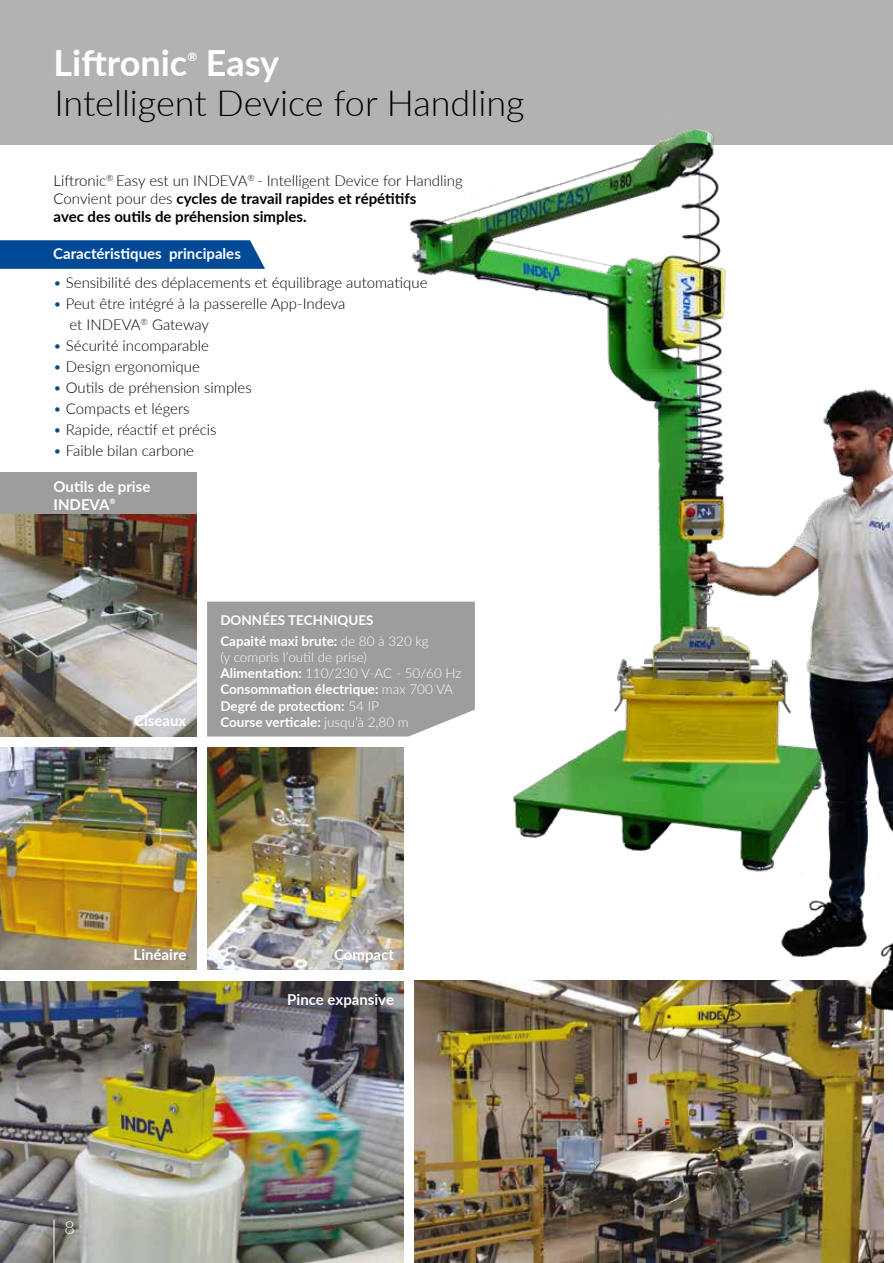
<style>
.page{position:relative;width:893px;height:1263px;background:#fff}
.page>*{position:absolute;margin:0;border:0;box-sizing:border-box;transform-origin:0 0}
.t1{font:300 36px "Lato";color:#000}
.t2{font:700 36px "Lato";color:#fff}
.t3{font:300 18px "Lato";color:#fff}
.t4{font:300 15px/18px "Lato";color:#000}
.t5{font:700 15px/18px "Lato";color:#fff}
.t6{font:700 13.5px/16.2px "Lato";color:#fff}
.t7{font:700 12px "Lato";color:#fff}
.s1{font-weight:700}
.s2{color:#004996}
.s3{font-weight:300}
</style>
<div class="page">
<svg style="left:0;top:240px;width:265px;height:29px;background:#0a509a"></svg>
<img style="left:414px;top:1095px;width:469px;height:168px">
<div style="left:0;top:0;width:893px;height:145px;background:#b2b2b2"></div>
<img style="left:0;top:981px;width:404px;height:282px">
<div style="left:207px;top:602px;width:116px;height:134px;background:#9d9d9c"></div>
<div style="left:0;top:472px;width:196px;height:46px;background:#9d9d9c"></div>
<img style="left:0;top:514px;width:196px;height:222px">
<img style="left:0;top:747px;width:196px;height:222px">
<img style="left:207px;top:747px;width:116px;height:222px">
<hr style="left:54px;top:1219px;width:1px;height:44px;background:#fff">
<img style="left:323px;top:128px;width:570px;height:967px">
<h1 class="t2" style="left:54px;top:36px;width:135px">Liftronic</h1>
<p class="t7" style="left:187px;top:48px;width:11px">®</p>
<h1 class="t2" style="left:206px;top:36px;width:75px">Easy</h1>
<h1 class="t1" style="left:54px;top:78px;width:472px">Intelligent Device for Handling</h1>
<p class="t4" style="left:54px;top:171px;width:411px">Liftronic<sup>®</sup> Easy est un INDEVA<sup>®</sup> - Intelligent Device for Handling<br>Convient pour des <span class="s1">cycles de travail rapides et répétitifs<br>avec des outils de préhension simples.</span></p>
<p class="t5" style="left:53px;top:244px;width:189px">Caractéristiques principales</p>
<p class="t4" style="left:53px;top:273px;width:376px"><span class="s2">•</span> Sensibilité des déplacements et équilibrage automatique</p>
<p class="t4" style="left:69px;top:292px;width:277px;line-height:21px;text-indent:-16px"><span class="s2">•</span> Peut être intégré à la passerelle App-Indeva et INDEVA<sup>®</sup> Gateway</p>
<p class="t4" style="left:53px;top:336px;width:157px"><span class="s2">•</span> Sécurité incomparable</p>
<p class="t4" style="left:53px;top:357px;width:148px"><span class="s2">•</span> Design ergonomique</p>
<p class="t4" style="left:53px;top:378px;width:200px"><span class="s2">•</span> Outils de préhension simples</p>
<p class="t4" style="left:53px;top:399px;width:138px"><span class="s2">•</span> Compacts et légers</p>
<p class="t4" style="left:53px;top:420px;width:165px"><span class="s2">•</span> Rapide, réactif et précis</p>
<p class="t4" style="left:53px;top:441px;width:142px"><span class="s2">•</span> Faible bilan carbone</p>
<p class="t5" style="left:54px;top:477px;width:98px">Outils de prise<br>INDEVA<sup>®</sup></p>
<p class="t5" style="left:134px;top:710px;width:54px">Ciseaux</p>
<p class="t6" style="left:220px;top:609px;width:210px;line-height:21px">DONNÉES TECHNIQUES<br>Capaité maxi brute: <span class="s3">de 80 à 320 kg</span></p>
<p class="t6" style="left:220px;top:648px;width:243px"><span class="s3">(y comprìs l’outil de prise)<br></span>Alimentation: <span class="s3">110/230 V-AC - 50/60 Hz<br></span>Consommation électrique: <span class="s3">max 700 VA<br></span>Degré de protection: <span class="s3">54 IP<br></span>Course verticale: <span class="s3">jusqu’à 2,80 m</span></p>
<p class="t5" style="left:134px;top:945px;width:54px">Linéaire</p>
<p class="t5" style="left:334px;top:945px;width:61px">Compact</p>
<p class="t5" style="left:287px;top:990px;width:108px">Pince expansive</p>
<p class="t3" style="left:65px;top:1215px;width:12px">8</p>
</div>
